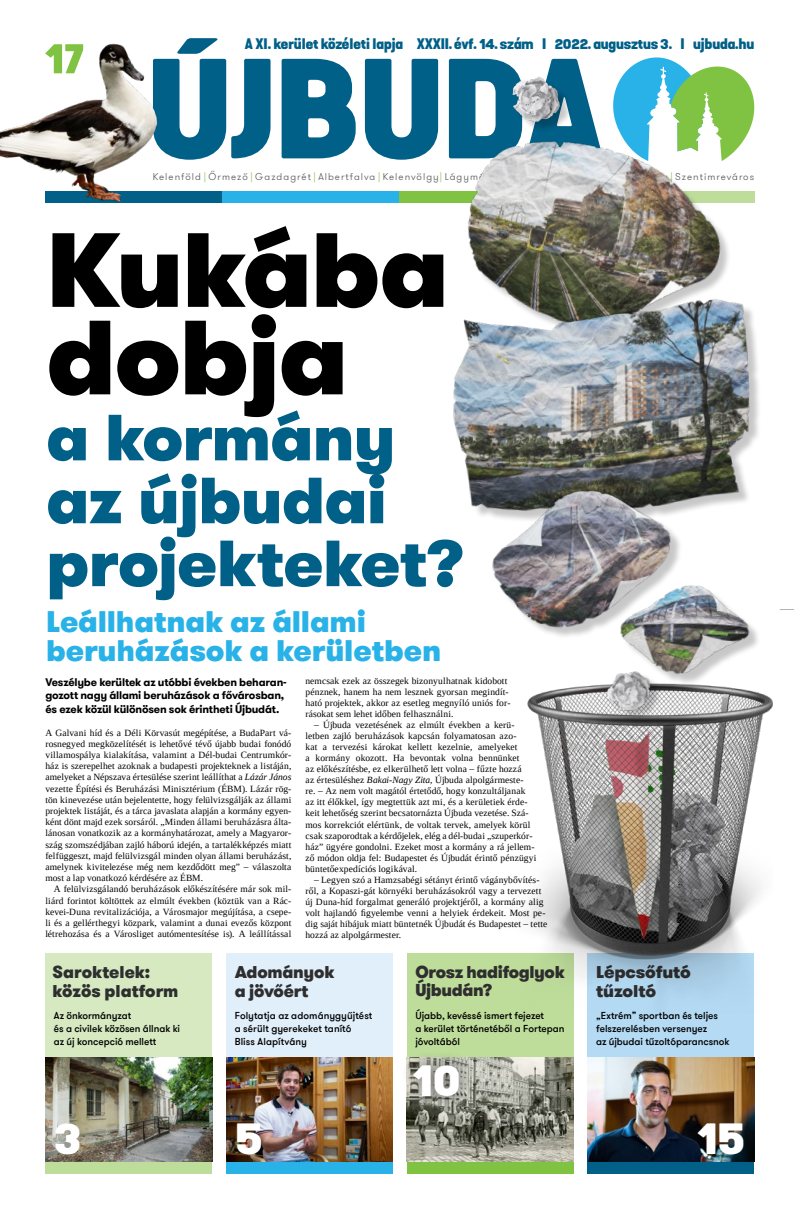
<style>
.page{position:relative;width:794px;height:1219px;background:#fff}
.page>*{position:absolute;margin:0;border:0;box-sizing:border-box;transform-origin:0 0}
.t1{font:900 105.2px/87.5px "GT Walsheim Pro";letter-spacing:-.02em;color:#000}
.t2{font:900 65.1px/62.9px "GT Walsheim Pro";letter-spacing:-.015em;color:#006087}
.t3{font:900 expanded 43.7px "Kapra Neue";color:#fff;scale:1.05 1}
.t4{font:900 29.7px/28.7px "GT Walsheim Pro";letter-spacing:-.005em;color:#29b2e7}
.t5{font:900 17px/19px "GT Walsheim Pro";letter-spacing:-.015em;color:#2e2e2f}
.t6{font:900 expanded 14.3px "Kapra Neue";letter-spacing:-.01em;color:#006087}
.t7{font:700 11px/13.7px "GT Walsheim Pro";letter-spacing:-.02em;color:#000}
.t8{font:500 10px/13px "GT Walsheim Pro";letter-spacing:-.005em;color:#000}
.t9{font:300 9.8px "GT Walsheim Pro";letter-spacing:.105em;color:#58595b}
.t10{font:9.5px/11px "Liberation Serif";letter-spacing:.01em;color:#000}
.s1{color:#80c342}
.s2{font-style:italic}
</style>
<div class="page">
<svg style="left:245px;top:59px;width:348px;height:101px;fill:#006087"></svg>
<div style="left:223px;top:191px;width:177px;height:12px;background:#29b2e7"></div>
<div style="left:400px;top:191px;width:177px;height:12px;background:#80c342"></div>
<svg style="left:613px;top:57px;width:142px;height:62px"></svg>
<div style="left:407px;top:953px;width:166px;height:185px;background:#bedd9b"></div>
<div style="left:407px;top:1162px;width:166px;height:12px;background:#80c342"></div>
<img style="left:407px;top:1057px;width:166px;height:105px">
<div style="left:399px;top:1050px;width:75px;height:62px;background:#000;opacity:.4"></div>
<div style="left:226px;top:953px;width:167px;height:191px;background:#e1effa"></div>
<div style="left:226px;top:1162px;width:167px;height:12px;background:#29b2e7"></div>
<img style="left:226px;top:1057px;width:167px;height:105px">
<div style="left:45px;top:953px;width:167px;height:191px;background:#d6e9c1"></div>
<div style="left:45px;top:1162px;width:167px;height:12px;background:#bedd9b"></div>
<img style="left:45px;top:1057px;width:167px;height:105px">
<div style="left:587px;top:953px;width:167px;height:212px;background:#b4daf4"></div>
<div style="left:587px;top:1162px;width:167px;height:12px;background:#006087"></div>
<img style="left:587px;top:1057px;width:167px;height:105px">
<img style="left:0;top:38px;width:245px;height:165px">
<svg style="left:45px;top:44px;width:38px;height:29px"></svg>
<img style="left:526px;top:689px;width:236px;height:324px">
<img style="left:443px;top:119px;width:312px;height:169px">
<img style="left:562px;top:609px;width:232px;height:111px">
<img style="left:453px;top:288px;width:306px;height:214px">
<img style="left:491px;top:58px;width:87px;height:83px">
<img style="left:573px;top:671px;width:110px;height:74px">
<img style="left:453px;top:445px;width:287px;height:226px">
<h3 class="t6" style="left:245px;top:33px;width:511px">A XI. kerület közéleti lapja XXXII. évf. 14. szám I 2022. augusztus 3. I ujbuda.hu</h3>
<p class="t9" style="left:153px;top:170px;width:602px">Kelenföld <span class="s1">|</span> Őrmező <span class="s1">|</span> Gazdagrét <span class="s1">|</span> Albertfalva <span class="s1">|</span> Kelenvölgy<span class="s1">|</span> Lágymányos <span class="s1">|</span> Sasad-Sashegy <span class="s1">|</span> Gellérthegy <span class="s1">|</span> Szentimreváros</p>
<h1 class="t1" style="left:46px;top:226px;width:405px">Kukába dobja</h1>
<h2 class="t2" style="left:46px;top:406px;width:419px">a kormány az újbudai projekteket?</h2>
<h3 class="t4" style="left:46px;top:607px;width:397px">Leállhatnak az állami beruházások a kerületben</h3>
<p class="t7" style="left:45px;top:675px;width:243px">Veszélybe kerültek az utóbbi években beharan&shy;gozott nagy állami beruházások a fővárosban, és ezek közül különösen sok érintheti Újbudát.</p>
<p class="t10" style="left:45px;top:727px;width:247px;text-align:justify">A Galvani híd és a Déli Körvasút megépítése, a BudaPart vá&shy;rosnegyed megközelítését is lehetővé tévő újabb budai fonódó villamospálya kialakítása, valamint a Dél-budai Centrumkór&shy;ház is szerepelhet azoknak a budapesti projekteknek a listáján, amelyeket a Népszava értesülése szerint leállíthat a <span class="s2">Lázár János </span>vezette Építési és Beruházási Minisztérium (ÉBM). Lázár rög&shy;tön kinevezése után bejelentette, hogy felülvizsgálják az állami projektek listáját, és a tárca javaslata alapján a kormány egyen&shy;ként dönt majd ezek sorsáról. „Minden állami beruházásra álta&shy;lánosan vonatkozik az a kormányhatározat, amely a Magyaror&shy;szág szomszédjában zajló háború idején, a tartalékképzés miatt felfüggeszt, majd felülvizsgál minden olyan állami beruházást, amelynek kivitelezése még nem kezdődött meg” – válaszolta most a lap vonatkozó kérdésére az ÉBM.</p>
<p class="t10" style="left:45px;top:884px;width:247px;text-align:justify;text-indent:9px">A felülvizsgálandó beruházások előkészítésére már sok mil&shy;liárd forintot költöttek az elmúlt években (köztük van a Rác&shy;kevei-Duna revitalizációja, a Városmajor megújítása, a csepe&shy;li és a gellérthegyi közpark, valamint a dunai evezős központ létrehozása és a Városliget autómentesítése is). A leállítással</p>
<p class="t10" style="left:305px;top:675px;width:206px">nemcsak ezek az összegek bizonyulhatnak kidobott pénznek, hanem ha nem lesznek gyorsan megindít&shy;ható projektek, akkor az esetleg megnyíló uniós for&shy;rásokat sem lehet időben felhasználni.</p>
<p class="t10" style="left:305px;top:719px;width:232px;text-indent:9px">– Újbuda vezetésének az elmúlt években a kerü&shy;letben zajló beruházások kapcsán folyamatosan azo-<br>kat a tervezési károkat kellett kezelnie, amelyeket<br>a kormány okozott. Ha bevontak volna bennünket<br>az előkészítésbe, ez elkerülhető lett volna – fűzte hozzá<br>az értesüléshez <span class="s2">Bakai-Nagy Zita,</span> Újbuda alpolgármeste-<br>re. – Az nem volt magától értetődő, hogy konzultáljanak az itt élőkkel, így megtettük azt mi, és a kerületiek érde&shy;keit lehetőség szerint becsatornázta Újbuda vezetése. Szá&shy;mos korrekciót elértünk, de voltak tervek, amelyek körül csak szaporodtak a kérdőjelek, elég a dél-budai „szuperkór&shy;ház” ügyére gondolni. Ezeket most a kormány a rá jellem&shy;ző módon oldja fel: Budapestet és Újbudát érintő pénzügyi büntetőexpedíciós logikával.</p>
<p class="t10" style="left:305px;top:874px;width:243px;text-indent:9px">– Legyen szó a Hamzsabégi sétányt érintő vágánybővítés&shy;ről, a Kopaszi-gát környéki beruházásokról vagy a tervezett új Duna-híd forgalmat generáló projektjéről, a kormány alig volt hajlandó figyelembe venni a helyiek érdekeit. Most pe&shy;dig saját hibájuk miatt büntetnék Újbudát és Budapestet – tette hozzá az alpolgármester.</p>
<h3 class="t5" style="left:52px;top:962px;width:127px">Saroktelek: közös platform</h3>
<h3 class="t5" style="left:235px;top:962px;width:101px">Adományok a jövőért</h3>
<h3 class="t5" style="left:415px;top:963px;width:151px;line-height:18px">Orosz hadifoglyok<br>Újbudán?</h3>
<h3 class="t5" style="left:596px;top:962px;width:96px">Lépcsőfutó tűzoltó</h3>
<p class="t8" style="left:415px;top:1009px;width:150px">Újabb, kevéssé ismert fejezet<br>a kerület történetéből a Fortepan jóvoltából</p>
<p class="t8" style="left:54px;top:1009px;width:128px">Az önkormányzat<br>és a civilek közösen állnak ki az új koncepció mellett</p>
<p class="t8" style="left:596px;top:1009px;width:135px">„Extrém” sportban és teljes felszerelésben versenyez<br>az újbudai tűzoltóparancsnok</p>
<p class="t8" style="left:235px;top:1009px;width:139px">Folytatja az adománygyűjtést a sérült gyerekeket tanító<br>Bliss Alapítvány</p>
<h3 class="t3" style="left:54px;top:1108px;width:28px">3</h3>
<h3 class="t3" style="left:235px;top:1108px;width:28px">5</h3>
<h3 class="t3" style="left:412px;top:1050px;width:48px">10</h3>
<h3 class="t3" style="left:696px;top:1108px;width:48px">15</h3>
</div>
